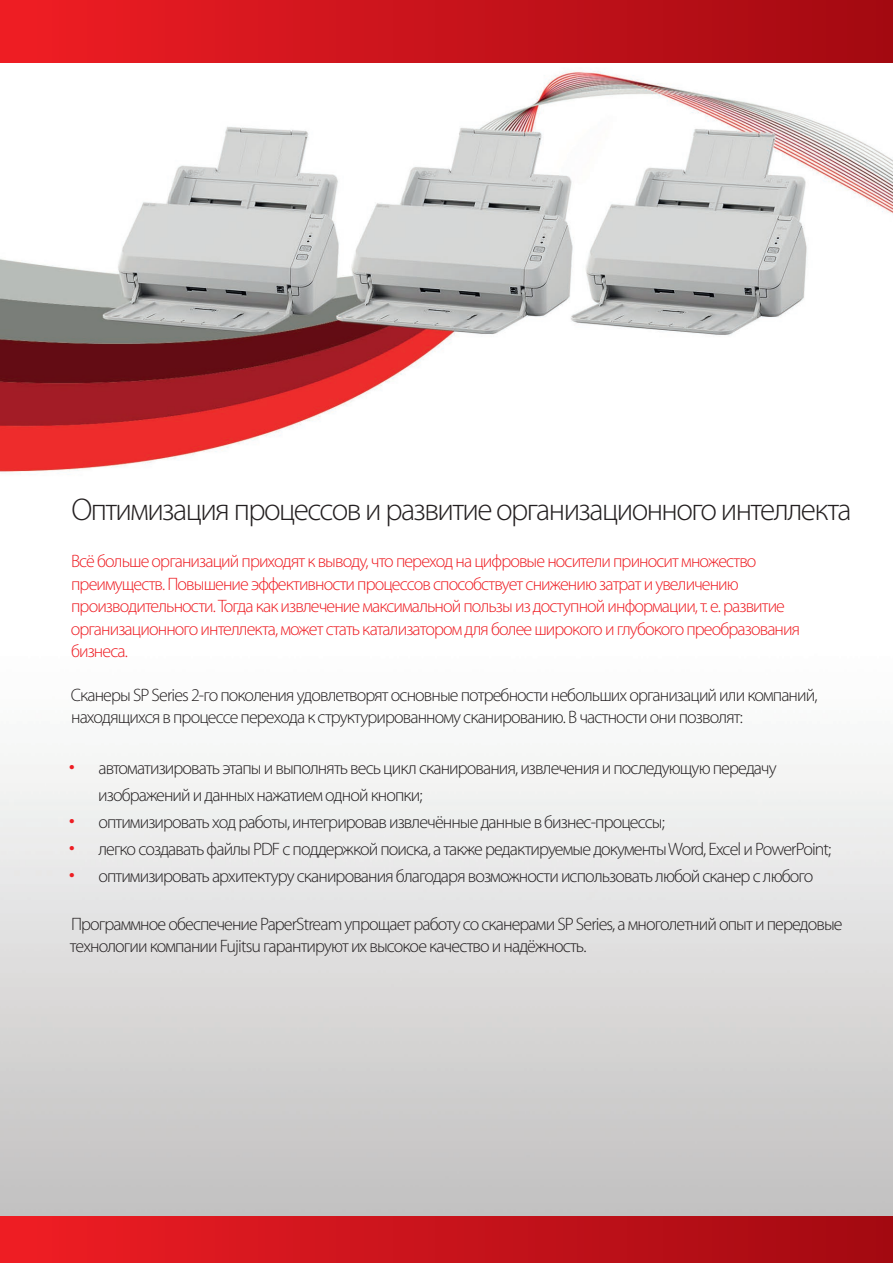
<style>
.page{position:relative;width:893px;height:1263px;background:#fff}
.page>*{position:absolute;margin:0;border:0;box-sizing:border-box;transform-origin:0 0}
.t1{font:300 31.5px "Myriad Pro";letter-spacing:-.05em;color:#231f20}
.t2{font:300 18px/22.5px "Myriad Pro";letter-spacing:-.05em;color:#231f20}
.t3{font:300 18px/22.5px "Myriad Pro";letter-spacing:-.05em;color:#ee1d23}
.s1{font-family:"Fujitsu Sans";color:#ee1d23}
</style>
<div class="page">
<img style="left:0;top:67px;width:893px;height:409px">
<div style="left:0;top:1216px;width:893px;height:47px;background:linear-gradient(to right,#ef1d24,#a20911)"></div>
<div style="left:0;top:0;width:893px;height:63px;background:linear-gradient(to right,#ef1d24,#a20911)"></div>
<h1 class="t1" style="left:71px;top:498px;width:782px">Оптимизация процессов и развитие организационного интеллекта</h1>
<p class="t3" style="left:71px;top:552px;width:731px">Всё больше организаций приходят к выводу, что переход на цифровые носители приносит множество преимуществ. Повышение эффективности процессов способствует снижению затрат и увеличению производительности. Тогда как извлечение максимальной пользы из доступной информации, т. е. развитие организационного интеллекта, может стать катализатором для более широкого и глубокого преобразования бизнеса.</p>
<p class="t2" style="left:71px;top:685px;width:748px">Сканеры SP Series 2-го поколения удовлетворят основные потребности небольших организаций или компаний, находящихся в процессе перехода к структурированному сканированию. В частности они позволят:</p>
<p class="t2" style="left:98px;top:756px;width:680px;line-height:27px;text-indent:-31px"><span class="s1">•</span> автоматизировать этапы и выполнять весь цикл сканирования, извлечения и последующую передачу изображений и данных нажатием одной кнопки;</p>
<p class="t2" style="left:67px;top:812px;width:599px"><span class="s1">•</span> оптимизировать ход работы, интегрировав извлечённые данные в бизнес-процессы;</p>
<p class="t2" style="left:67px;top:839px;width:766px"><span class="s1">•</span> легко создавать файлы PDF с поддержкой поиска, а также редактируемые документы Word, Excel и PowerPoint;</p>
<p class="t2" style="left:67px;top:866px;width:748px"><span class="s1">•</span> оптимизировать архитектуру сканирования благодаря возможности использовать любой сканер с любого</p>
<p class="t2" style="left:70px;top:915px;width:774px;line-height:21.6px">Программное обеспечение PaperStream упрощает работу со сканерами SP Series, а многолетний опыт и передовые технологии компании Fujitsu гарантируют их высокое качество и надёжность.</p>
</div>
